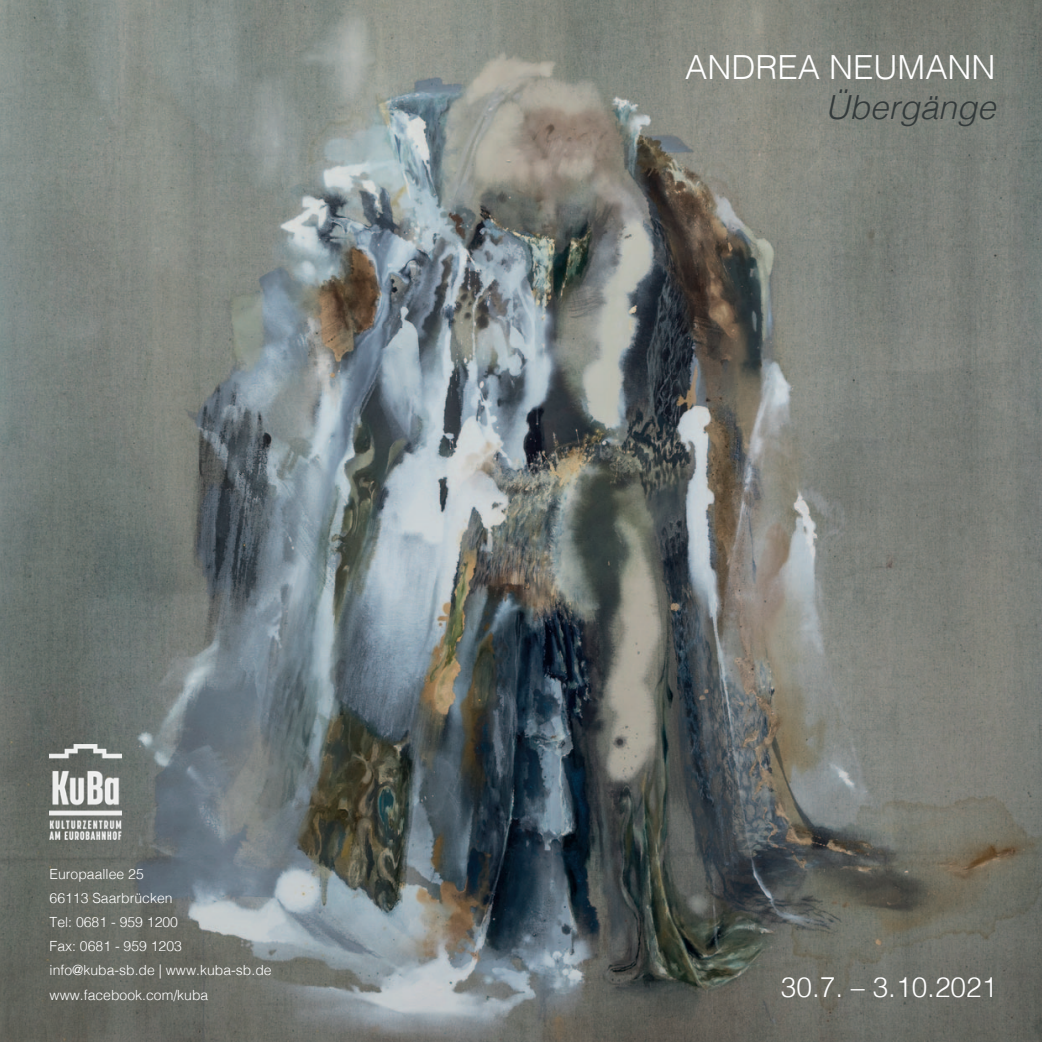
<style>
.page{position:relative;width:1042px;height:1042px;background:#fff}
.page>*{position:absolute;margin:0;border:0;box-sizing:border-box;transform-origin:0 0}
.t1{font:300 33.25px "Helvetica";color:#fff}
.t2{font:italic 300 33.25px "Helvetica";color:#333a3b}
.t3{font:300 28px "Helvetica";color:#fff}
.t4{font:300 14px "Helvetica";color:#fff}
</style>
<div class="page">
<img style="left:0;top:0;width:1042px;height:1042px">
<img style="left:50px;top:744px;width:72px;height:95px">
<p class="t4" style="left:50px;top:868px;width:96px">Europaallee 25</p>
<p class="t4" style="left:50px;top:892px;width:124px">66113 Saarbrücken</p>
<p class="t4" style="left:50px;top:916px;width:130px">Tel: 0681 - 959 1200</p>
<p class="t4" style="left:50px;top:940px;width:134px">Fax: 0681 - 959 1203</p>
<p class="t4" style="left:50px;top:964px;width:224px">info@kuba-sb.de | www.kuba-sb.de</p>
<p class="t4" style="left:50px;top:989px;width:160px">www.facebook.com/kuba</p>
<p class="t1" style="left:685px;top:53px;width:312px">ANDREA NEUMANN</p>
<p class="t2" style="left:825px;top:93px;width:171px">Übergänge</p>
<p class="t3" style="left:781px;top:976px;width:218px">30.7. – 3.10.2021</p>
</div>
